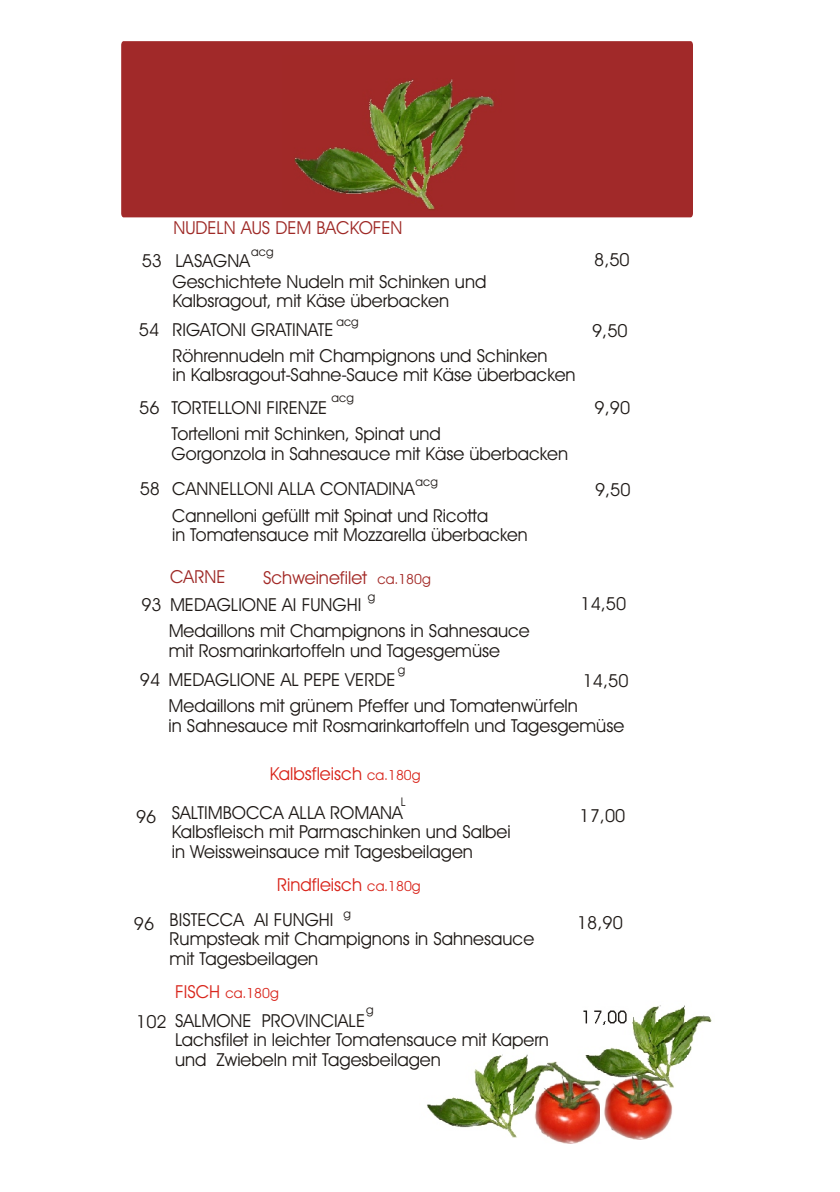
<style>
.page{position:relative;width:840px;height:1192px;background:#fff}
.page>*{position:absolute;margin:0;border:0;box-sizing:border-box;transform-origin:0 0}
.t1{font:18px/19.4px "Avant Garde Bk BT";color:#1f1a17}
.t2{font:18px "Avant Garde Bk BT";color:#d9261c}
.t3{font:18px "Avant Garde Bk BT";color:#9e2926}
.t4{font:18px "Avant Garde Bk BT";color:#a32926}
.t5{font:14px "Avant Garde Bk BT";color:#d9261c}
.t6{font:12px "Avant Garde Bk BT";color:#1f1a17}
.s1{font-size:14px}
.s2{font-size:18px}
</style>
<div class="page">
<div style="left:121px;top:41px;width:572px;height:176px;background:#a12929"></div>
<img style="left:282px;top:55px;width:233px;height:155px">
<img style="left:549px;top:1073px;width:51px;height:70px">
<img style="left:427px;top:1054px;width:141px;height:83px">
<img style="left:604px;top:1088px;width:69px;height:52px">
<img style="left:577px;top:1005px;width:135px;height:83px">
<p class="t1" style="left:142px;top:252px;width:22px">53</p>
<p class="t1" style="left:139px;top:322px;width:22px">54</p>
<p class="t3" style="left:173px;top:220px;width:231px">NUDELN AUS DEM BACKOFEN</p>
<p class="t1" style="left:173px;top:252px;width:315px;line-height:20px">LASAGNA<br>Geschichtete Nudeln mit Schinken und<br>Kalbsragout, mit Käse überbacken</p>
<p class="t1" style="left:173px;top:319px;width:377px;line-height:25.6px">RIGATONI GRATINATE<br>Röhrennudeln mit Champignons und Schinken</p>
<p class="t1" style="left:173px;top:367px;width:405px">in Kalbsragout-Sahne-Sauce mit Käse überbacken</p>
<p class="t6" style="left:251px;top:247px;width:24px">acg</p>
<p class="t6" style="left:336px;top:317px;width:24px">acg</p>
<p class="t1" style="left:594px;top:252px;width:37px">8,50</p>
<p class="t1" style="left:592px;top:322px;width:37px">9,50</p>
<p class="t1" style="left:139px;top:399px;width:22px">56</p>
<p class="t6" style="left:332px;top:393px;width:24px">acg</p>
<p class="t1" style="left:172px;top:396px;width:271px;line-height:26.6px">TORTELLONI FIRENZE<br>Tortelloni mit Schinken, Spinat und</p>
<p class="t1" style="left:172px;top:445px;width:398px">Gorgonzola in Sahnesauce mit Käse überbacken</p>
<p class="t1" style="left:595px;top:399px;width:37px">9,90</p>
<p class="t1" style="left:140px;top:481px;width:22px">58</p>
<p class="t6" style="left:416px;top:477px;width:24px">acg</p>
<p class="t1" style="left:172px;top:477px;width:318px;line-height:26.6px">CANNELLONI ALLA CONTADINA<br>Cannelloni gefüllt mit Spinat und Ricotta</p>
<p class="t1" style="left:172px;top:527px;width:357px">in Tomatensauce mit Mozzarella überbacken</p>
<p class="t1" style="left:595px;top:481px;width:37px">9,50</p>
<p class="t1" style="left:141px;top:596px;width:22px">93</p>
<p class="t1" style="left:140px;top:672px;width:22px">94</p>
<p class="t3" style="left:170px;top:569px;width:57px">CARNE</p>
<p class="t4" style="left:263px;top:571px;width:169px">Schweinefilet <span class="s1">ca.180g</span></p>
<p class="t6" style="left:368px;top:592px;width:9px">g</p>
<p class="t1" style="left:581px;top:595px;width:47px">14,50</p>
<p class="t1" style="left:169px;top:593px;width:363px;line-height:26.2px">MEDAGLIONE AI FUNGHI<br>Medaillons mit Champignons in Sahnesauce</p>
<p class="t1" style="left:169px;top:637px;width:333px;line-height:29.6px">mit Rosmarinkartoffeln und Tagesgemüse<br>MEDAGLIONE AL PEPE VERDE</p>
<p class="t1" style="left:169px;top:698px;width:457px">Medaillons mit grünem Pfeffer und Tomatenwürfeln<br>in Sahnesauce mit Rosmarinkartoffeln und Tagesgemüse</p>
<p class="t6" style="left:398px;top:665px;width:9px">g</p>
<p class="t1" style="left:583px;top:672px;width:47px">14,50</p>
<p class="t1" style="left:136px;top:808px;width:22px">96</p>
<p class="t1" style="left:134px;top:915px;width:22px">96</p>
<p class="t2" style="left:270px;top:767px;width:152px">Kalbsfleisch <span class="s1">ca.180g</span></p>
<p class="t6" style="left:401px;top:797px;width:6px">L</p>
<p class="t1" style="left:172px;top:805px;width:341px">SALTIMBOCCA ALLA ROMANA<br>Kalbsfleisch mit Parmaschinken und Salbei in Weissweinsauce mit Tagesbeilagen</p>
<p class="t2" style="left:277px;top:878px;width:145px">Rindfleisch <span class="s1">ca.180g</span></p>
<p class="t6" style="left:343px;top:909px;width:9px">g</p>
<p class="t1" style="left:170px;top:911px;width:366px">BISTECCA AI FUNGHI<br>Rumpsteak mit Champignons in Sahnesauce mit Tagesbeilagen</p>
<p class="t1" style="left:580px;top:808px;width:47px">17,00</p>
<p class="t1" style="left:577px;top:915px;width:47px">18,90</p>
<p class="t1" style="left:136px;top:1014px;width:32px">102</p>
<p class="t5" style="left:175px;top:987px;width:105px"><span class="s2">FISCH</span> ca.180g</p>
<p class="t1" style="left:175px;top:1013px;width:375px">SALMONE PROVINCIALE<br>Lachsfilet in leichter Tomatensauce mit Kapern und Zwiebeln mit Tagesbeilagen</p>
<p class="t6" style="left:366px;top:1005px;width:9px">g</p>
</div>
